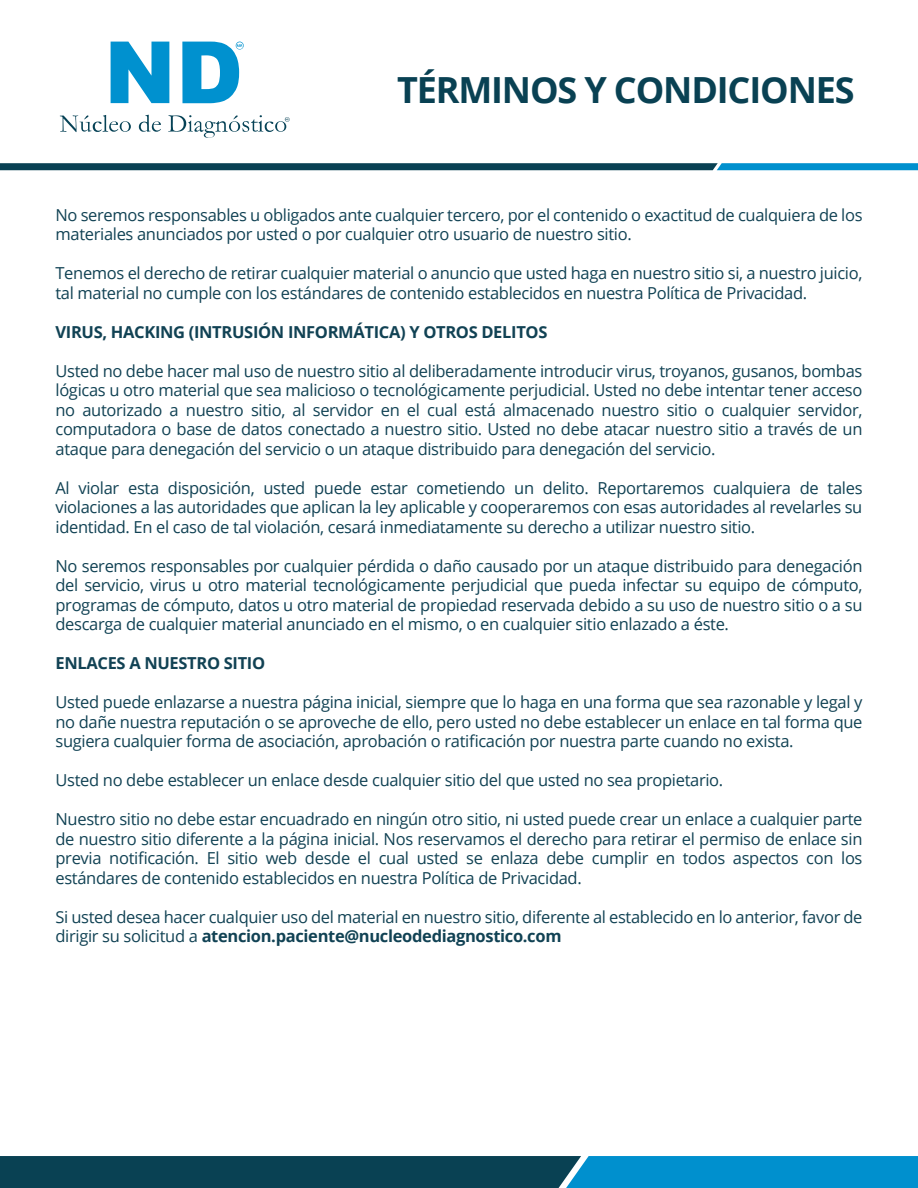
<style>
.page{position:relative;width:918px;height:1188px;background:#fff}
.page>*{position:absolute;margin:0;border:0;box-sizing:border-box;transform-origin:0 0}
.t1{font:700 36px "Open Sans";letter-spacing:-.03em;color:#094153}
.t2{font:16.5px/19.5px "Open Sans";letter-spacing:-.02em;color:#114254;text-align:justify}
.t3{font:700 16.5px "Open Sans";letter-spacing:-.02em;color:#114254}
.s1{font-weight:700}
</style>
<div class="page">
<svg style="left:0;top:163px;width:918px;height:7px"></svg>
<svg style="left:111px;top:42px;width:58px;height:61px"></svg>
<svg style="left:182px;top:42px;width:62px;height:61px"></svg>
<svg style="left:60px;top:115px;width:71px;height:17px"></svg>
<svg style="left:139px;top:115px;width:22px;height:17px"></svg>
<svg style="left:168px;top:115px;width:122px;height:23px"></svg>
<svg style="left:0;top:1156px;width:918px;height:32px"></svg>
<h1 class="t1" style="left:397px;top:65px;width:459px">TÉRMINOS Y CONDICIONES</h1>
<p class="t2" style="left:56px;top:204px;width:809px">No seremos responsables u obligados ante cualquier tercero, por el contenido o exactitud de cualquiera de los materiales anunciados por usted o por cualquier otro usuario de nuestro sitio.</p>
<p class="t2" style="left:56px;top:263px;width:809px">Tenemos el derecho de retirar cualquier material o anuncio que usted haga en nuestro sitio si, a nuestro juicio, tal material no cumple con los estándares de contenido establecidos en nuestra Política de Privacidad.</p>
<p class="t3" style="left:56px;top:320px;width:493px">VIRUS, HACKING (INTRUSIÓN INFORMÁTICA) Y OTROS DELITOS</p>
<p class="t2" style="left:56px;top:360px;width:809px">Usted no debe hacer mal uso de nuestro sitio al deliberadamente introducir virus, troyanos, gusanos, bombas lógicas u otro material que sea malicioso o tecnológicamente perjudicial. Usted no debe intentar tener acceso no autorizado a nuestro sitio, al servidor en el cual está almacenado nuestro sitio o cualquier servidor, computadora o base de datos conectado a nuestro sitio. Usted no debe atacar nuestro sitio a través de un ataque para denegación del servicio o un ataque distribuido para denegación del servicio.</p>
<p class="t2" style="left:56px;top:477px;width:809px">Al violar esta disposición, usted puede estar cometiendo un delito. Reportaremos cualquiera de tales violaciones a las autoridades que aplican la ley aplicable y cooperaremos con esas autoridades al revelarles su identidad. En el caso de tal violación, cesará inmediatamente su derecho a utilizar nuestro sitio.</p>
<p class="t2" style="left:56px;top:555px;width:809px">No seremos responsables por cualquier pérdida o daño causado por un ataque distribuido para denegación del servicio, virus u otro material tecnológicamente perjudicial que pueda infectar su equipo de cómputo, programas de cómputo, datos u otro material de propiedad reservada debido a su uso de nuestro sitio o a su descarga de cualquier material anunciado en el mismo, o en cualquier sitio enlazado a éste.</p>
<p class="t3" style="left:56px;top:651px;width:211px">ENLACES A NUESTRO SITIO</p>
<p class="t2" style="left:56px;top:692px;width:809px">Usted puede enlazarse a nuestra página inicial, siempre que lo haga en una forma que sea razonable y legal y no dañe nuestra reputación o se aproveche de ello, pero usted no debe establecer un enlace en tal forma que sugiera cualquier forma de asociación, aprobación o ratificación por nuestra parte cuando no exista.</p>
<p class="t2" style="left:56px;top:770px;width:669px">Usted no debe establecer un enlace desde cualquier sitio del que usted no sea propietario.</p>
<p class="t2" style="left:56px;top:809px;width:809px">Nuestro sitio no debe estar encuadrado en ningún otro sitio, ni usted puede crear un enlace a cualquier parte de nuestro sitio diferente a la página inicial. Nos reservamos el derecho para retirar el permiso de enlace sin previa notificación. El sitio web desde el cual usted se enlaza debe cumplir en todos aspectos con los estándares de contenido establecidos en nuestra Política de Privacidad.</p>
<p class="t2" style="left:56px;top:906px;width:809px">Si usted desea hacer cualquier uso del material en nuestro sitio, diferente al establecido en lo anterior, favor de dirigir su solicitud a <span class="s1">atencion.paciente@nucleodediagnostico.com</span></p>
</div>
